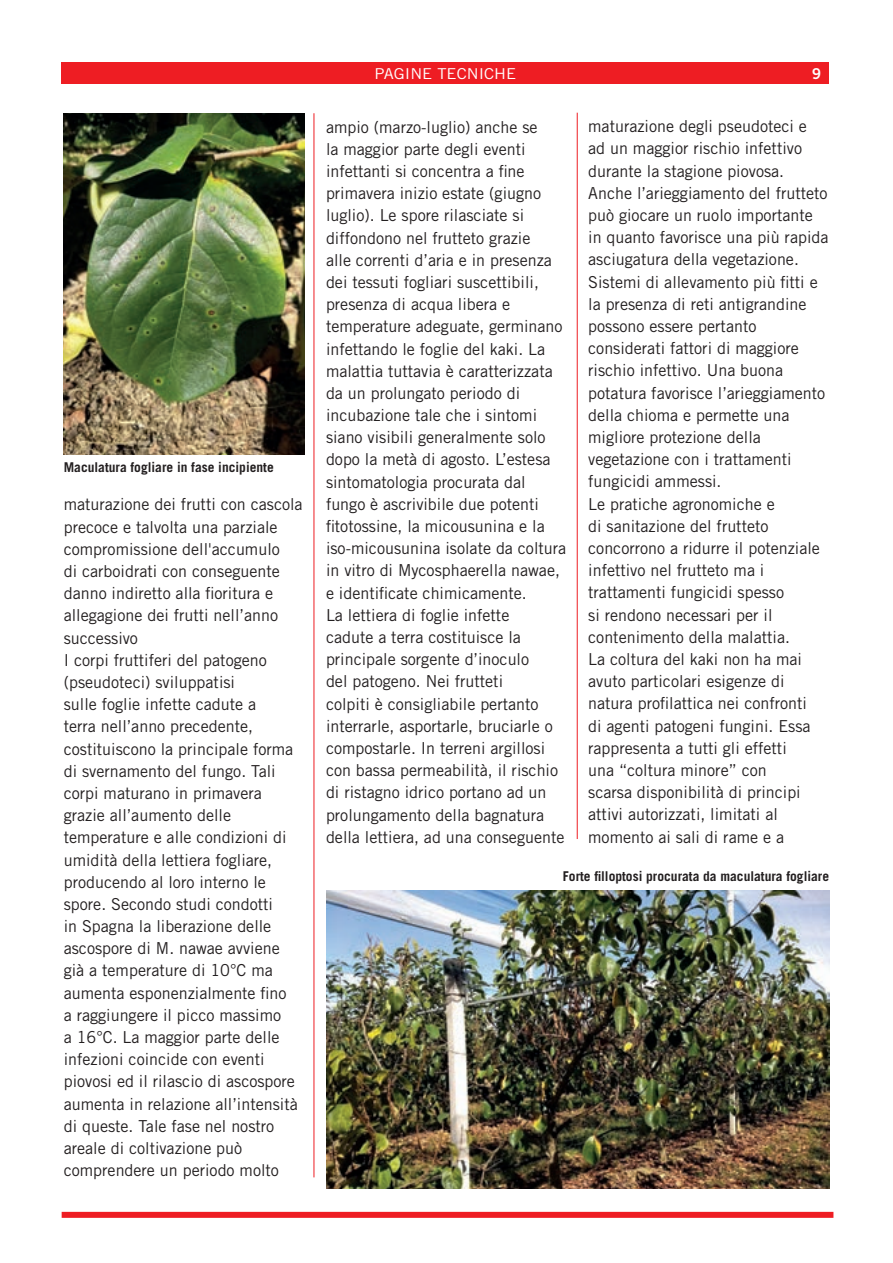
<style>
.page{position:relative;width:893px;height:1263px;background:#fff}
.page>*{position:absolute;margin:0;border:0;box-sizing:border-box;transform-origin:0 0}
.t1{font:16.5px/22.2px "Trade Gothic LT Std";color:#231f20}
.t2{font:15px "Trade Gothic LT Std";color:#fff;scale:1.1 1}
.t3{font:15px "Trade Gothic LT Std Bd 2";color:#fff}
.t4{font:700 13.5px "Trade Gothic LT Std";color:#231f20}
</style>
<div class="page">
<div style="left:62px;top:63px;width:767px;height:21px;background:#ee1d23"></div>
<div style="left:62px;top:1212px;width:771px;height:6px;background:#ee1d23"></div>
<hr style="left:314px;top:113px;width:1px;height:1064px;background:#ee1d23">
<hr style="left:577px;top:113px;width:1px;height:726px;background:#ee1d23">
<img style="left:64px;top:113px;width:241px;height:342px">
<img style="left:326px;top:891px;width:503px;height:297px">
<p class="t4" style="left:64px;top:459px;width:212px">Maculatura fogliare in fase incipiente</p>
<p class="t1" style="left:64px;top:493px;width:240px">maturazione dei frutti con cascola precoce e talvolta una parziale compromissione dell'accumulo<br>di carboidrati con conseguente danno indiretto alla fioritura e allegagione dei frutti nell’anno successivo<br>I corpi fruttiferi del patogeno (pseudoteci) sviluppatisi<br>sulle foglie infette cadute a<br>terra nell’anno precedente, costituiscono la principale forma di svernamento del fungo. Tali corpi maturano in primavera grazie all’aumento delle temperature e alle condizioni di umidità della lettiera fogliare, producendo al loro interno le spore. Secondo studi condotti<br>in Spagna la liberazione delle ascospore di M. nawae avviene già a temperature di 10°C ma aumenta esponenzialmente fino<br>a raggiungere il picco massimo<br>a 16°C. La maggior parte delle infezioni coincide con eventi piovosi ed il rilascio di ascospore aumenta in relazione all’intensità di queste. Tale fase nel nostro areale di coltivazione può comprendere un periodo molto</p>
<p class="t2" style="left:375px;top:64px;width:130px">PAGINE TECNICHE</p>
<p class="t3" style="left:812px;top:64px;width:11px">9</p>
<p class="t1" style="left:326px;top:115px;width:242px">ampio (marzo-luglio) anche se<br>la maggior parte degli eventi infettanti si concentra a fine primavera inizio estate (giugno luglio). Le spore rilasciate si diffondono nel frutteto grazie<br>alle correnti d’aria e in presenza dei tessuti fogliari suscettibili, presenza di acqua libera e temperature adeguate, germinano infettando le foglie del kaki. La malattia tuttavia è caratterizzata da un prolungato periodo di incubazione tale che i sintomi siano visibili generalmente solo dopo la metà di agosto. L’estesa sintomatologia procurata dal fungo è ascrivibile due potenti fitotossine, la micousunina e la iso-micousunina isolate da coltura in vitro di Mycosphaerella nawae, e identificate chimicamente.<br>La lettiera di foglie infette<br>cadute a terra costituisce la principale sorgente d’inoculo<br>del patogeno. Nei frutteti<br>colpiti è consigliabile pertanto interrarle, asportarle, bruciarle o compostarle. In terreni argillosi con bassa permeabilità, il rischio di ristagno idrico portano ad un prolungamento della bagnatura della lettiera, ad una conseguente</p>
<p class="t1" style="left:588px;top:115px;width:242px">maturazione degli pseudoteci e<br>ad un maggior rischio infettivo durante la stagione piovosa.<br>Anche l’arieggiamento del frutteto può giocare un ruolo importante in quanto favorisce una più rapida asciugatura della vegetazione.<br>Sistemi di allevamento più fitti e la presenza di reti antigrandine possono essere pertanto considerati fattori di maggiore rischio infettivo. Una buona potatura favorisce l’arieggiamento della chioma e permette una migliore protezione della vegetazione con i trattamenti fungicidi ammessi.<br>Le pratiche agronomiche e<br>di sanitazione del frutteto concorrono a ridurre il potenziale infettivo nel frutteto ma i trattamenti fungicidi spesso<br>si rendono necessari per il contenimento della malattia.<br>La coltura del kaki non ha mai avuto particolari esigenze di natura profilattica nei confronti<br>di agenti patogeni fungini. Essa rappresenta a tutti gli effetti<br>una “coltura minore” con<br>scarsa disponibilità di principi attivi autorizzati, limitati al momento ai sali di rame e a</p>
<p class="t4" style="left:563px;top:868px;width:268px">Forte filloptosi procurata da maculatura fogliare</p>
</div>
